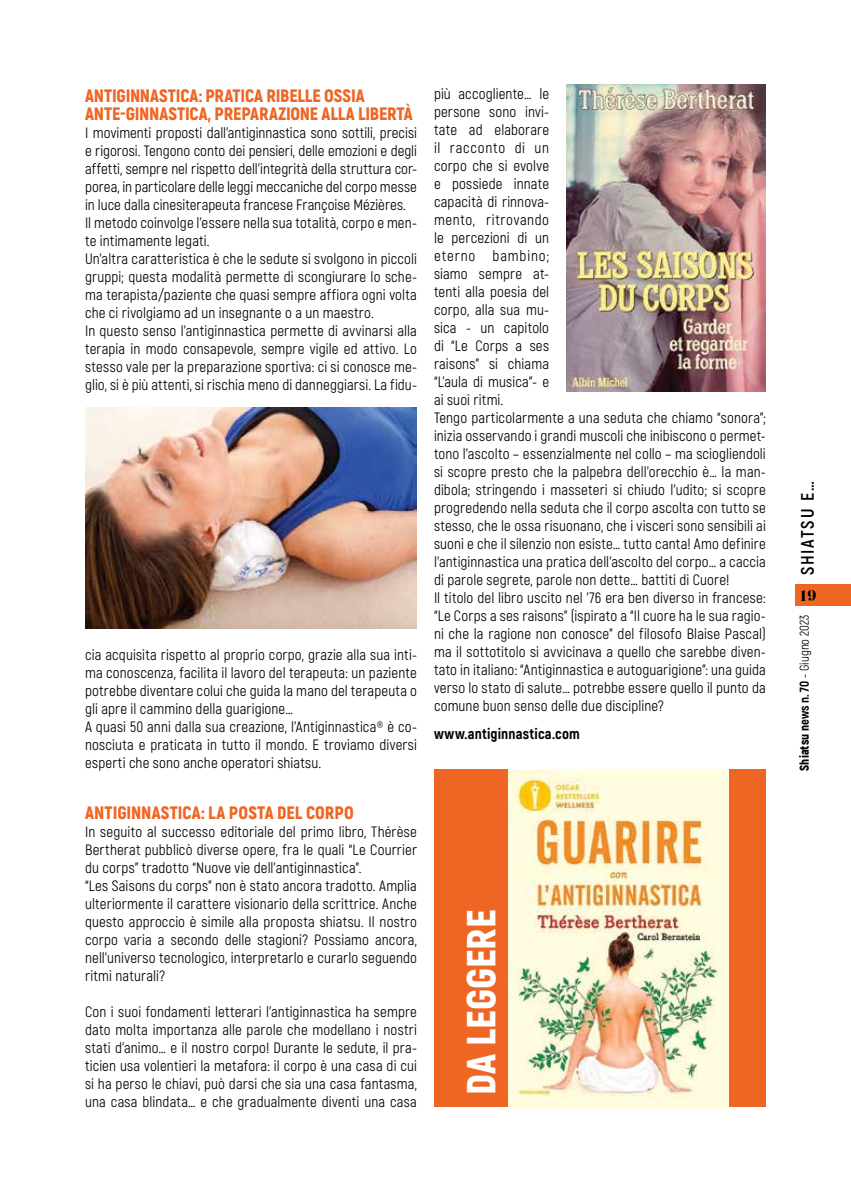
<style>
.page{position:relative;width:851px;height:1191px;background:#fff}
.page>*{position:absolute;margin:0;border:0;box-sizing:border-box;transform-origin:0 0}
.t1{font:900 40.5px "Akrobat";letter-spacing:-.005em;color:#fff}
.t2{font:900 18px/18px "Akrobat";letter-spacing:-.005em;color:#ef6523}
.t3{font:700 18px "Akrobat";letter-spacing:.1em;color:#000}
.t4{font:15px/18px "Akrobat";letter-spacing:.01em;color:#000}
.t5{font:800 15px "Akrobat";letter-spacing:.01em;color:#000}
.t6{font:15px "Pistilli";color:#000}
.t7{font:12.75px "Akrobat";color:#000}
.s1{font-weight:900}
.s2{font-weight:800}
</style>
<div class="page">
<div style="left:434px;top:769px;width:331px;height:338px;background:#ef6523"></div>
<div style="left:795px;top:585px;width:55px;height:21px;background:#ef6523"></div>
<img style="left:508px;top:769px;width:220px;height:339px">
<img style="left:566px;top:84px;width:199px;height:307px">
<img style="left:85px;top:408px;width:331px;height:220px">
<p class="t2" style="left:85px;top:87px;width:329px">ANTIGINNASTICA: PRATICA RIBELLE OSSIA<br>ANTE-GINNASTICA, PREPARAZIONE ALLA LIBERTÀ</p>
<p class="t4" style="left:85px;top:124px;width:333px">I movimenti proposti dall’antiginnastica sono sottili, precisi e rigorosi. Tengono conto dei pensieri, delle emozioni e degli affetti, sempre nel rispetto dell’integrità della struttura cor&shy;porea, in particolare delle leggi meccaniche del corpo messe in luce dalla cinesiterapeuta francese Françoise Mézières.<br>Il metodo coinvolge l’essere nella sua totalità, corpo e men&shy;te intimamente legati.<br>Un’altra caratteristica è che le sedute si svolgono in piccoli gruppi; questa modalità permette di scongiurare lo sche&shy;ma terapista/paziente che quasi sempre affiora ogni volta che ci rivolgiamo ad un insegnante o a un maestro.<br>In questo senso l’antiginnastica permette di avvinarsi alla terapia in modo consapevole, sempre vigile ed attivo. Lo stesso vale per la preparazione sportiva: ci si conosce me&shy;glio, si è più attenti, si rischia meno di danneggiarsi. La fidu-</p>
<p class="t4" style="left:85px;top:646px;width:333px">cia acquisita rispetto al proprio corpo, grazie alla sua inti&shy;ma conoscenza, facilita il lavoro del terapeuta: un paziente potrebbe diventare colui che guida la mano del terapeuta o gli apre il cammino della guarigione…<br>A quasi 50 anni dalla sua creazione, l’Antiginnastica® è co&shy;nosciuta e praticata in tutto il mondo. E troviamo diversi esperti che sono anche operatori shiatsu.</p>
<p class="t2" style="left:85px;top:804px;width:270px">ANTIGINNASTICA: LA POSTA DEL CORPO</p>
<p class="t4" style="left:85px;top:823px;width:333px">In seguito al successo editoriale del primo libro, Thérèse Bertherat pubblicò diverse opere, fra le quali “Le Courrier du corps” tradotto “Nuove vie dell’antiginnastica”.<br>“Les Saisons du corps” non è stato ancora tradotto. Amplia ulteriormente il carattere visionario della scrittrice. Anche questo approccio è simile alla proposta shiatsu. Il nostro corpo varia a secondo delle stagioni? Possiamo ancora, nell’universo tecnologico, interpretarlo e curarlo seguendo ritmi naturali?</p>
<p class="t4" style="left:85px;top:1003px;width:333px;text-align:justify">Con i suoi fondamenti letterari l’antiginnastica ha sempre dato molta importanza alle parole che modellano i nostri stati d’animo… e il nostro corpo! Durante le sedute, il pra&shy;ticien usa volentieri la metafora: il corpo è una casa di cui si ha perso le chiavi, può darsi che sia una casa fantasma, una casa blindata… e che gradualmente diventi una casa</p>
<p class="t4" style="left:434px;top:84px;width:333px">più accogliente… le<br>persone sono invi-<br>tate ad elaborare<br>il racconto di un<br>corpo che si evolve<br>e possiede innate<br>capacità di rinnova-<br>mento, ritrovando<br>le percezioni di un<br>eterno bambino;<br>siamo sempre at-<br>tenti alla poesia del<br>corpo, alla sua mu-<br>sica - un capitolo<br>di “Le Corps a ses<br>raisons” si chiama<br>“L’aula di musica”- e<br>ai suoi ritmi.<br>Tengo particolarmente a una seduta che chiamo “sonora”; inizia osservando i grandi muscoli che inibiscono o permet&shy;tono l’ascolto – essenzialmente nel collo – ma sciogliendoli si scopre presto che la palpebra dell’orecchio è… la man&shy;dibola; stringendo i masseteri si chiudo l’udito; si scopre progredendo nella seduta che il corpo ascolta con tutto se stesso, che le ossa risuonano, che i visceri sono sensibili ai suoni e che il silenzio non esiste… tutto canta! Amo definire l’antiginnastica una pratica dell’ascolto del corpo… a caccia di parole segrete, parole non dette… battiti di Cuore!<br>Il titolo del libro uscito nel ’76 era ben diverso in francese: “Le Corps a ses raisons” (ispirato a “Il cuore ha le sua ragio&shy;ni che la ragione non conosce” del filosofo Blaise Pascal) ma il sottotitolo si avvicinava a quello che sarebbe diven&shy;tato in italiano: “Antiginnastica e autoguarigione”: una guida verso lo stato di salute… potrebbe essere quello il punto da comune buon senso delle due discipline?</p>
<p class="t5" style="left:434px;top:724px;width:147px">www.antiginnastica.com</p>
<h1 class="t1" style="left:455px;top:1094px;width:187px;rotate:-90deg">DA LEGGERE</h1>
<p class="t3" style="left:796px;top:575px;width:95px;rotate:-90deg">SHIATSU E…</p>
<p class="t6" style="left:798px;top:586px;width:19px">19</p>
<p class="t7" style="left:796px;top:770px;width:157px;rotate:-90deg"><span class="s1">Shiatsu n</span><span class="s2">ews n. 70</span> - Giugno 2023</p>
</div>
